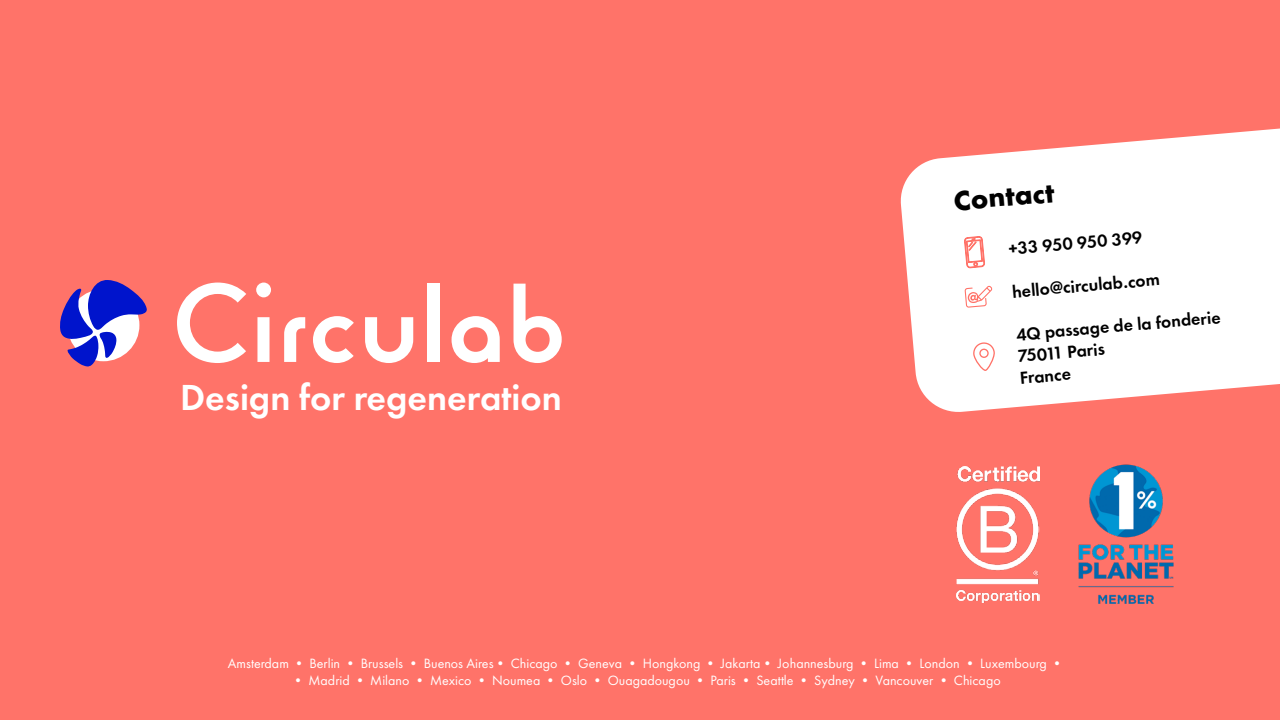
<style>
.page{position:relative;width:1280px;height:720px;background:#ff7369}
.page>*{position:absolute;margin:0;border:0;box-sizing:border-box;transform-origin:0 0}
.t1{font:600 37.6px "Futura PT";color:#fff}
.t2{font:700 29px "Futura PT";color:#000}
.t3{font:600 18px/21.6px "Futura PT";color:#000}
.t4{font:14px "Futura PT";color:#fff}
</style>
<div class="page">
<svg style="left:177px;top:283px;width:69px;height:80px"></svg>
<svg style="left:256px;top:283px;width:15px;height:79px"></svg>
<svg style="left:284px;top:317px;width:21px;height:45px"></svg>
<svg style="left:313px;top:316px;width:41px;height:47px"></svg>
<svg style="left:365px;top:317px;width:48px;height:46px"></svg>
<div style="left:427px;top:284px;width:13px;height:78px;background:#fff"></div>
<svg style="left:452px;top:316px;width:48px;height:47px"></svg>
<svg style="left:514px;top:284px;width:48px;height:79px"></svg>
<svg style="left:60px;top:280px;width:87px;height:87px"></svg>
<svg style="left:900px;top:128px;width:380px;height:284px;background:#ffeceb"></svg>
<img style="left:956px;top:466px;width:83px;height:137px">
<img style="left:1078px;top:464px;width:96px;height:140px">
<svg style="left:964px;top:236px;width:21px;height:32px"></svg>
<svg style="left:965px;top:286px;width:27px;height:22px"></svg>
<svg style="left:972px;top:341px;width:24px;height:31px"></svg>
<div style="left:979px;top:348px;width:10px;height:10px;border:1px solid #ff7268;border-radius:50%"></div>
<h1 class="t1" style="left:180px;top:374px;width:383px">Design for regeneration</h1>
<h2 class="t2" style="left:952px;top:182px;width:103px;rotate:-5deg">Contact</h2>
<p class="t3" style="left:1008px;top:238px;width:136px;rotate:-5deg">+33 950 950 399</p>
<p class="t3" style="left:1011px;top:281px;width:149px;rotate:-5deg">hello@circulab.com</p>
<p class="t3" style="left:1015px;top:324px;width:207px;rotate:-5deg">4Q passage de la fonderie<br>75011 Paris<br>France</p>
<p class="t4" style="left:228px;top:655px;width:838px">Amsterdam • Berlin • Brussels • Buenos Aires• Chicago • Geneva • Hongkong • Jakarta• Johannesburg • Lima • London • Luxembourg •</p>
<p class="t4" style="left:291px;top:672px;width:711px">• Madrid • Milano • Mexico • Noumea • Oslo • Ouagadougou • Paris • Seattle • Sydney • Vancouver • Chicago</p>
</div>
